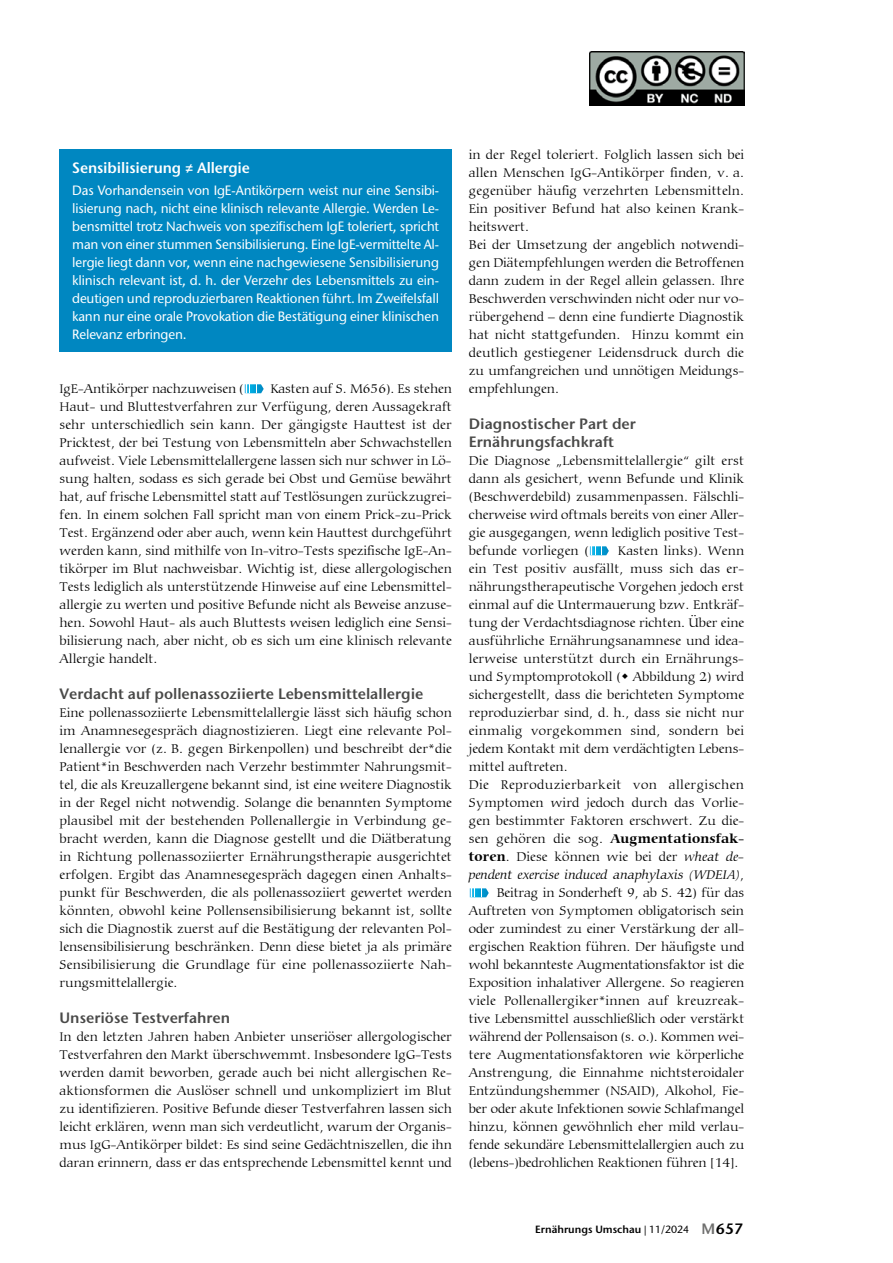
<style>
.page{position:relative;width:893px;height:1263px;background:#fff}
.page>*{position:absolute;margin:0;border:0;box-sizing:border-box;transform-origin:0 0}
.t1{font:600 15px/18px "Stone Sans ITC Pro";color:#494948}
.t2{font:600 15px "Stone Sans ITC Pro";letter-spacing:-.01em;color:#fff}
.t3{font:300 13.5px/18px "Carmina BT";color:#000;text-align:justify}
.t4{font:500 13.5px/18px "Stone Sans ITC Std";letter-spacing:-.01em;color:#fff;text-align:justify}
.t5{font:italic 300 13.5px "Carmina BT";color:#000}
.t6{font:300 13.5px "Carmina BT";letter-spacing:.03em;color:#000}
.t7{font:300 13.5px "Carmina BT";letter-spacing:.025em;color:#000}
.t8{font:600 10.5px "Stone Sans ITC Pro";color:#000}
.s1{font-weight:700}
.s2{font-style:italic}
.s3{font-style:normal}
.s4{font-family:"Stone Sans ITC Std";font-weight:500}
.s5{font-size:15px;color:#6f6f6e}
.s6{font-size:15px}
</style>
<div class="page">
<img style="left:245px;top:384px;width:19px;height:9px">
<svg style="left:246px;top:384px;width:11px;height:9px"></svg>
<img style="left:590px;top:546px;width:19px;height:9px">
<svg style="left:591px;top:546px;width:11px;height:9px"></svg>
<img style="left:470px;top:888px;width:19px;height:9px">
<svg style="left:471px;top:888px;width:11px;height:9px"></svg>
<div style="left:60px;top:149px;width:392px;height:203px;background:#0087c1"></div>
<img style="left:590px;top:51px;width:154px;height:54px">
<p class="t2" style="left:72px;top:158px;width:179px">Sensibilisierung ≠ Allergie</p>
<p class="t4" style="left:72px;top:181px;width:368px">Das Vorhandensein von IgE-Antikörpern weist nur eine Sensibi&shy;lisierung nach, nicht eine klinisch relevante Allergie. Werden Le&shy;bensmittel trotz Nachweis von spezifischem IgE toleriert, spricht man von einer stummen Sensibilisierung. Eine IgE-vermittelte Al&shy;lergie liegt dann vor, wenn eine nachgewiesene Sensibilisierung klinisch relevant ist, d. h. der Verzehr des Lebensmittels zu ein&shy;deutigen und reproduzierbaren Reaktionen führt. Im Zweifelsfall kann nur eine orale Provokation die Bestätigung einer klinischen Relevanz erbringen.</p>
<p class="t3" style="left:60px;top:380px;width:394px;text-indent:211px">Kasten auf S. M656). Es stehen Haut- und Bluttestverfahren zur Verfügung, deren Aussagekraft sehr unterschiedlich sein kann. Der gängigste Hauttest ist der Pricktest, der bei Testung von Lebensmitteln aber Schwachstellen aufweist. Viele Lebensmittelallergene lassen sich nur schwer in Lö&shy;sung halten, sodass es sich gerade bei Obst und Gemüse bewährt hat, auf frische Lebensmittel statt auf Testlösungen zurückzugrei&shy;fen. In einem solchen Fall spricht man von einem Prick-zu-Prick Test. Ergänzend oder aber auch, wenn kein Hauttest durchgeführt werden kann, sind mithilfe von In-vitro-Tests spezifische IgE-An&shy;tikörper im Blut nachweisbar. Wichtig ist, diese allergologischen Tests lediglich als unterstützende Hinweise auf eine Lebensmittel&shy;allergie zu werten und positive Befunde nicht als Beweise anzuse&shy;hen. Sowohl Haut- als auch Bluttests weisen lediglich eine Sensi&shy;bilisierung nach, aber nicht, ob es sich um eine klinisch relevante Allergie handelt.</p>
<p class="t1" style="left:60px;top:685px;width:365px">Verdacht auf pollenassoziierte Lebensmittelallergie</p>
<p class="t3" style="left:60px;top:704px;width:394px">Eine pollenassoziierte Lebensmittelallergie lässt sich häufig schon im Anamnesegespräch diagnostizieren. Liegt eine relevante Pol&shy;lenallergie vor (z. B. gegen Birkenpollen) und beschreibt der*die Patient*in Beschwerden nach Verzehr bestimmter Nahrungsmit&shy;tel, die als Kreuzallergene bekannt sind, ist eine weitere Diagnostik in der Regel nicht notwendig. Solange die benannten Symptome plausibel mit der bestehenden Pollenallergie in Verbindung ge&shy;bracht werden, kann die Diagnose gestellt und die Diätberatung in Richtung pollenassoziierter Ernährungstherapie ausgerichtet erfolgen. Ergibt das Anamnesegespräch dagegen einen Anhalts&shy;punkt für Beschwerden, die als pollenassoziiert gewertet werden könnten, obwohl keine Pollensensibilisierung bekannt ist, sollte sich die Diagnostik zuerst auf die Bestätigung der relevanten Pol&shy;lensensibilisierung beschränken. Denn diese bietet ja als primäre Sensibilisierung die Grundlage für eine pollenassoziierte Nah&shy;rungsmittelallergie.</p>
<p class="t1" style="left:60px;top:1009px;width:172px">Unseriöse Testverfahren</p>
<p class="t3" style="left:60px;top:1028px;width:394px">In den letzten Jahren haben Anbieter unseriöser allergologischer Testverfahren den Markt überschwemmt. Insbesondere IgG-Tests werden damit beworben, gerade auch bei nicht allergischen Re&shy;aktionsformen die Auslöser schnell und unkompliziert im Blut zu identifizieren. Positive Befunde dieser Testverfahren lassen sich leicht erklären, wenn man sich verdeutlicht, warum der Organis&shy;mus IgG-Antikörper bildet: Es sind seine Gedächtniszellen, die ihn daran erinnern, dass er das entsprechende Lebensmittel kennt und</p>
<p class="t3" style="left:60px;top:380px;width:186px">IgE-Antikörper nachzuweisen (</p>
<p class="t3" style="left:469px;top:146px;width:277px;text-align:left">in der Regel toleriert. Folglich lassen sich bei allen Menschen IgG-Antikörper finden, v. a. gegenüber häufig verzehrten Lebensmitteln.<br>Ein positiver Befund hat also keinen Krank&shy;heitswert.<br>Bei der Umsetzung der angeblich notwendi&shy;gen Diätempfehlungen werden die Betroffenen dann zudem in der Regel allein gelassen. Ihre Beschwerden verschwinden nicht oder nur vo&shy;rübergehend – denn eine fundierte Diagnostik hat nicht stattgefunden. Hinzu kommt ein deutlich gestiegener Leidensdruck durch die zu umfangreichen und unnötigen Meidungs&shy;empfehlungen.</p>
<p class="t1" style="left:469px;top:415px;width:169px">Diagnostischer Part der<br>Ernährungsfachkraft</p>
<p class="t3" style="left:469px;top:452px;width:277px">Die Diagnose „Lebensmittelallergie“ gilt erst dann als gesichert, wenn Befunde und Klinik (Beschwerdebild) zusammenpassen. Fälschli&shy;cherweise wird oftmals bereits von einer Aller&shy;gie ausgegangen, wenn lediglich positive Test&shy;befunde vorliegen (</p>
<p class="t3" style="left:618px;top:542px;width:128px">Kasten links). Wenn</p>
<p class="t3" style="left:469px;top:560px;width:277px">ein Test positiv ausfällt, muss sich das er-</p>
<p class="t3" style="left:469px;top:578px;width:277px">nährungstherapeutische Vorgehen jedoch erst</p>
<p class="t3" style="left:469px;top:596px;width:277px">einmal auf die Untermauerung bzw. Entkräf-</p>
<p class="t3" style="left:469px;top:614px;width:277px">tung der Verdachtsdiagnose richten. Über eine</p>
<p class="t3" style="left:469px;top:632px;width:277px">ausführliche Ernährungsanamnese und idea-</p>
<p class="t3" style="left:469px;top:650px;width:277px">lerweise unterstützt durch ein Ernährungs-</p>
<p class="t3" style="left:469px;top:668px;width:277px">und Symptomprotokoll ( Abbildung 2) wird</p>
<p class="t3" style="left:469px;top:686px;width:277px">sichergestellt, dass die berichteten Symptome</p>
<p class="t3" style="left:469px;top:704px;width:277px">reproduzierbar sind, d. h., dass sie nicht nur</p>
<p class="t7" style="left:469px;top:723px;width:277px">einmalig vorgekommen sind, sondern bei</p>
<p class="t3" style="left:469px;top:740px;width:277px">jedem Kontakt mit dem verdächtigten Lebens-</p>
<p class="t3" style="left:469px;top:758px;width:100px">mittel auftreten.</p>
<p class="t6" style="left:469px;top:777px;width:277px">Die Reproduzierbarkeit von allergischen</p>
<p class="t3" style="left:469px;top:794px;width:277px">Symptomen wird jedoch durch das Vorlie-</p>
<p class="t3" style="left:469px;top:812px;width:277px">gen bestimmter Faktoren erschwert. Zu die-</p>
<p class="t3" style="left:469px;top:830px;width:277px">sen gehören die sog. <span class="s1">Augmentationsfak-</span></p>
<p class="t3" style="left:469px;top:848px;width:277px"><span class="s1">toren</span>. Diese können wie bei der <span class="s2">wheat de-</span></p>
<p class="t5" style="left:469px;top:867px;width:277px">pendent exercise induced anaphylaxis (WDEIA)<span class="s3">,</span></p>
<p class="t3" style="left:497px;top:884px;width:249px">Beitrag in Sonderheft 9, ab S. 42) für das</p>
<p class="t3" style="left:469px;top:902px;width:277px">Auftreten von Symptomen obligatorisch sein</p>
<p class="t3" style="left:469px;top:920px;width:277px">oder zumindest zu einer Verstärkung der all-</p>
<p class="t3" style="left:469px;top:938px;width:277px">ergischen Reaktion führen. Der häufigste und</p>
<p class="t3" style="left:469px;top:956px;width:277px">wohl bekannteste Augmentationsfaktor ist die</p>
<p class="t3" style="left:469px;top:974px;width:277px">Exposition inhalativer Allergene. So reagieren</p>
<p class="t3" style="left:469px;top:992px;width:277px">viele Pollenallergiker*innen auf kreuzreak-</p>
<p class="t3" style="left:469px;top:1010px;width:277px">tive Lebensmittel ausschließlich oder verstärkt</p>
<p class="t3" style="left:469px;top:1028px;width:277px">während der Pollensaison (s. o.). Kommen wei-</p>
<p class="t3" style="left:469px;top:1046px;width:277px">tere Augmentationsfaktoren wie körperliche</p>
<p class="t3" style="left:469px;top:1064px;width:277px">Anstrengung, die Einnahme nichtsteroidaler</p>
<p class="t3" style="left:469px;top:1082px;width:277px">Entzündungshemmer (NSAID), Alkohol, Fie-</p>
<p class="t3" style="left:469px;top:1100px;width:277px">ber oder akute Infektionen sowie Schlafmangel</p>
<p class="t3" style="left:469px;top:1118px;width:277px">hinzu, können gewöhnlich eher mild verlau-</p>
<p class="t3" style="left:469px;top:1136px;width:277px">fende sekundäre Lebensmittelallergien auch zu</p>
<p class="t3" style="left:469px;top:1154px;width:271px">(lebens-)bedrohlichen Reaktionen führen [14].</p>
<p class="t8" style="left:535px;top:1222px;width:210px">Ernährungs Umschau <span class="s4">| 11/2024</span> <span class="s5">M</span><span class="s6">657</span></p>
</div>
